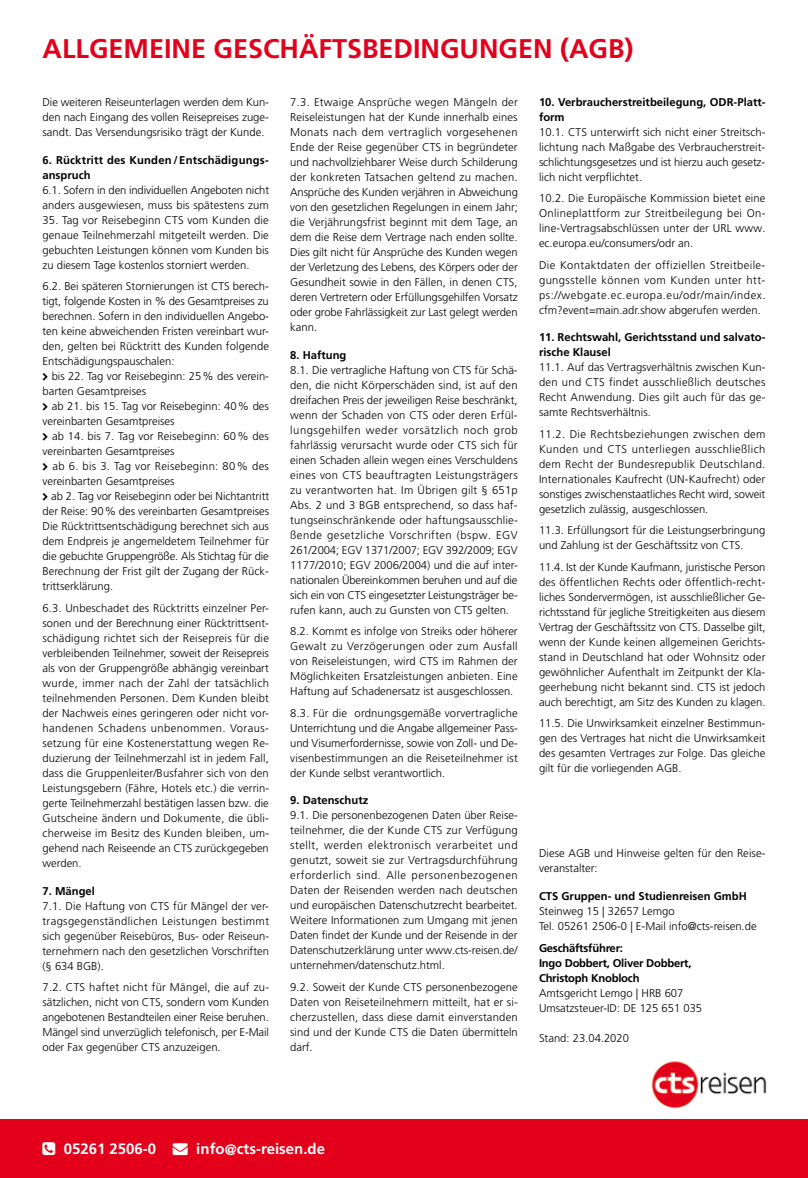
<style>
.page{position:relative;width:808px;height:1178px;background:#fff}
.page>*{position:absolute;margin:0;border:0;box-sizing:border-box;transform-origin:0 0}
.t1{font:700 27px "Frutiger LT Pro";color:#e2001a}
.t2{font:700 15px "Frutiger LT Pro";color:#fff}
.t3{font:300 11.25px/15px "Frutiger LT Pro";color:#000;text-align:justify}
.t4{font:700 11.25px/15px "Frutiger LT Pro";color:#000}
.t5{font:700 11.25px/15px "Frutiger LT Pro";letter-spacing:-.02em;color:#000}
</style>
<div class="page">
<img style="left:651px;top:1060px;width:116px;height:49px">
<div style="left:0;top:1120px;width:808px;height:58px;background:#e2001a"></div>
<h1 class="t1" style="left:43px;top:33px;width:593px">ALLGEMEINE GESCHÄFTSBEDINGUNGEN (AGB)</h1>
<p class="t3" style="left:43px;top:95px;width:228px">Die weiteren Reiseunterlagen werden dem Kun&shy;den nach Eingang des vollen Reisepreises zuge&shy;sandt. Das Versendungsrisiko trägt der Kunde.</p>
<p class="t4" style="left:43px;top:153px;width:228px">6. Rücktritt des Kunden /Entschädigungs&shy;anspruch</p>
<p class="t3" style="left:43px;top:183px;width:228px">6.1. Sofern in den individuellen Angeboten nicht anders ausgewiesen, muss bis spätestens zum</p>
<p class="t3" style="left:43px;top:213px;width:228px">35. Tag vor Reisebeginn CTS vom Kunden die genaue Teilnehmerzahl mitgeteilt werden. Die gebuchten Leistungen können vom Kunden bis zu diesem Tage kostenlos storniert werden.</p>
<p class="t3" style="left:43px;top:279px;width:228px">6.2. Bei späteren Stornierungen ist CTS berech&shy;tigt, folgende Kosten in % des Gesamtpreises zu berechnen. Sofern in den individuellen Angebo&shy;ten keine abweichenden Fristen vereinbart wur&shy;den, gelten bei Rücktritt des Kunden folgende Entschädigungspauschalen:</p>
<p class="t3" style="left:43px;top:369px;width:228px;text-indent:9px">bis 22. Tag vor Reisebeginn: 25% des verein&shy;barten Gesamtpreises</p>
<p class="t3" style="left:43px;top:399px;width:228px;text-indent:9px">ab 21. bis 15. Tag vor Reisebeginn: 40% des vereinbarten Gesamtpreises</p>
<p class="t3" style="left:43px;top:429px;width:228px;text-indent:10px">ab 14. bis 7. Tag vor Reisebeginn: 60% des vereinbarten Gesamtpreises</p>
<p class="t3" style="left:43px;top:459px;width:228px;text-indent:10px">ab 6. bis 3. Tag vor Reisebeginn: 80% des vereinbarten Gesamtpreises</p>
<p class="t3" style="left:43px;top:489px;width:228px;text-indent:9px">ab 2. Tag vor Reisebeginn oder bei Nichtantritt der Reise: 90% des vereinbarten Gesamtpreises Die Rücktrittsentschädigung berechnet sich aus dem Endpreis je angemeldetem Teilnehmer für die gebuchte Gruppengröße. Als Stichtag für die Berechnung der Frist gilt der Zugang der Rück&shy;trittserklärung.</p>
<p class="t3" style="left:43px;top:600px;width:228px">6.3. Unbeschadet des Rücktritts einzelner Per&shy;sonen und der Berechnung einer Rücktrittsent&shy;schädigung richtet sich der Reisepreis für die verbleibenden Teilnehmer, soweit der Reisepreis als von der Gruppengröße abhängig vereinbart wurde, immer nach der Zahl der tatsächlich teilnehmenden Personen. Dem Kunden bleibt der Nachweis eines geringeren oder nicht vor&shy;handenen Schadens unbenommen. Voraus&shy;setzung für eine Kostenerstattung wegen Re&shy;duzierung der Teilnehmerzahl ist in jedem Fall, dass die Gruppenleiter/Busfahrer sich von den Leistungsgebern (Fähre, Hotels etc.) die verrin&shy;gerte Teilnehmerzahl bestätigen lassen bzw. die Gutscheine ändern und Dokumente, die übli&shy;cherweise im Besitz des Kunden bleiben, um&shy;gehend nach Reiseende an CTS zurückgegeben werden.</p>
<p class="t4" style="left:43px;top:883px;width:54px">7. Mängel</p>
<p class="t3" style="left:43px;top:898px;width:228px">7.1. Die Haftung von CTS für Mängel der ver&shy;tragsgegenständlichen Leistungen bestimmt sich gegenüber Reisebüros, Bus- oder Reiseun&shy;ternehmern nach den gesetzlichen Vorschriften (§ 634 BGB).</p>
<p class="t3" style="left:43px;top:979px;width:228px">7.2. CTS haftet nicht für Mängel, die auf zu&shy;sätzlichen, nicht von CTS, sondern vom Kunden angebotenen Bestandteilen einer Reise beruhen.<br>Mängel sind unverzüglich telefonisch, per E-Mail oder Fax gegenüber CTS anzuzeigen.</p>
<p class="t3" style="left:290px;top:95px;width:229px">7.3. Etwaige Ansprüche wegen Mängeln der Reiseleistungen hat der Kunde innerhalb eines Monats nach dem vertraglich vorgesehenen Ende der Reise gegenüber CTS in begründeter und nachvollziehbarer Weise durch Schilderung der konkreten Tatsachen geltend zu machen.<br>Ansprüche des Kunden verjähren in Abweichung von den gesetzlichen Regelungen in einem Jahr; die Verjährungsfrist beginnt mit dem Tage, an dem die Reise dem Vertrage nach enden sollte.<br>Dies gilt nicht für Ansprüche des Kunden wegen der Verletzung des Lebens, des Körpers oder der Gesundheit sowie in den Fällen, in denen CTS, deren Vertretern oder Erfüllungsgehilfen Vorsatz oder grobe Fahrlässigkeit zur Last gelegt werden kann.</p>
<p class="t4" style="left:290px;top:347px;width:58px">8. Haftung</p>
<p class="t3" style="left:290px;top:362px;width:229px">8.1. Die vertragliche Haftung von CTS für Schä&shy;den, die nicht Körperschäden sind, ist auf den dreifachen Preis der jeweiligen Reise beschränkt, wenn der Schaden von CTS oder deren Erfül&shy;lungsgehilfen weder vorsätzlich noch grob fahrlässig verursacht wurde oder CTS sich für einen Schaden allein wegen eines Verschuldens eines von CTS beauftragten Leistungsträgers zu verantworten hat. Im Übrigen gilt § 651p Abs. 2 und 3 BGB entsprechend, so dass haf&shy;tungseinschränkende oder haftungsausschlie&shy;ßende gesetzliche Vorschriften (bspw. EGV 261/2004; EGV 1371/2007; EGV 392/2009; EGV 1177/2010; EGV 2006/2004) und die auf inter&shy;nationalen Übereinkommen beruhen und auf die sich ein von CTS eingesetzter Leistungsträger be&shy;rufen kann, auch zu Gunsten von CTS gelten.</p>
<p class="t3" style="left:290px;top:624px;width:229px">8.2. Kommt es infolge von Streiks oder höherer Gewalt zu Verzögerungen oder zum Ausfall von Reiseleistungen, wird CTS im Rahmen der Möglichkeiten Ersatzleistungen anbieten. Eine Haftung auf Schadenersatz ist ausgeschlossen.</p>
<p class="t3" style="left:290px;top:705px;width:229px">8.3. Für die ordnungsgemäße vorvertragliche Unterrichtung und die Angabe allgemeiner Pass&shy;und Visumerfordernisse, sowie von Zoll- und De&shy;visenbestimmungen an die Reiseteilnehmer ist der Kunde selbst verantwortlich.</p>
<p class="t4" style="left:290px;top:793px;width:80px">9. Datenschutz</p>
<p class="t3" style="left:290px;top:808px;width:229px">9.1. Die personenbezogenen Daten über Reise&shy;teilnehmer, die der Kunde CTS zur Verfügung stellt, werden elektronisch verarbeitet und genutzt, soweit sie zur Vertragsdurchführung erforderlich sind. Alle personenbezogenen Daten der Reisenden werden nach deutschen und europäischen Datenschutzrecht bearbeitet.<br>Weitere Informationen zum Umgang mit jenen Daten findet der Kunde und der Reisende in der Datenschutzerklärung unter www.cts-reisen.de/ unternehmen/datenschutz.html.</p>
<p class="t3" style="left:290px;top:979px;width:229px">9.2. Soweit der Kunde CTS personenbezogene Daten von Reiseteilnehmern mitteilt, hat er si&shy;cherzustellen, dass diese damit einverstanden sind und der Kunde CTS die Daten übermitteln darf.</p>
<p class="t4" style="left:539px;top:95px;width:228px">10. Verbraucherstreitbeilegung, ODR-Platt&shy;form</p>
<p class="t3" style="left:539px;top:125px;width:228px">10.1. CTS unterwirft sich nicht einer Streitsch&shy;lichtung nach Maßgabe des Verbraucherstreit&shy;schlichtungsgesetzes und ist hierzu auch gesetz&shy;lich nicht verpflichtet.</p>
<p class="t3" style="left:539px;top:191px;width:228px">10.2. Die Europäische Kommission bietet eine Onlineplattform zur Streitbeilegung bei On&shy;line-Vertragsabschlüssen unter der URL www. ec.europa.eu/consumers/odr an.</p>
<p class="t3" style="left:539px;top:257px;width:228px">Die Kontaktdaten der offiziellen Streitbeile&shy;gungsstelle können vom Kunden unter htt&shy;ps://webgate.ec.europa.eu/odr/main/index. cfm?event=main.adr.show abgerufen werden.</p>
<p class="t4" style="left:539px;top:330px;width:228px">11. Rechtswahl, Gerichtsstand und salvato&shy;rische Klausel</p>
<p class="t3" style="left:539px;top:360px;width:228px">11.1. Auf das Vertragsverhältnis zwischen Kun&shy;den und CTS findet ausschließlich deutsches Recht Anwendung. Dies gilt auch für das ge&shy;samte Rechtsverhältnis.</p>
<p class="t3" style="left:539px;top:426px;width:228px">11.2. Die Rechtsbeziehungen zwischen dem Kunden und CTS unterliegen ausschließlich dem Recht der Bundesrepublik Deutschland.<br>Internationales Kaufrecht (UN-Kaufrecht) oder sonstiges zwischenstaatliches Recht wird, soweit gesetzlich zulässig, ausgeschlossen.</p>
<p class="t3" style="left:539px;top:523px;width:228px">11.3. Erfüllungsort für die Leistungserbringung und Zahlung ist der Geschäftssitz von CTS.</p>
<p class="t3" style="left:539px;top:559px;width:228px">11.4. Ist der Kunde Kaufmann, juristische Person des öffentlichen Rechts oder öffentlich-recht&shy;liches Sondervermögen, ist ausschließlicher Ge&shy;richtsstand für jegliche Streitigkeiten aus diesem Vertrag der Geschäftssitz von CTS. Dasselbe gilt, wenn der Kunde keinen allgemeinen Gerichts&shy;stand in Deutschland hat oder Wohnsitz oder gewöhnlicher Aufenthalt im Zeitpunkt der Kla&shy;geerhebung nicht bekannt sind. CTS ist jedoch auch berechtigt, am Sitz des Kunden zu klagen.</p>
<p class="t3" style="left:539px;top:715px;width:228px">11.5. Die Unwirksamkeit einzelner Bestimmun&shy;gen des Vertrages hat nicht die Unwirksamkeit des gesamten Vertrages zur Folge. Das gleiche gilt für die vorliegenden AGB.</p>
<p class="t3" style="left:539px;top:846px;width:228px">Diese AGB und Hinweise gelten für den Reise&shy;veranstalter:</p>
<p class="t4" style="left:539px;top:889px;width:209px">CTS Gruppen- und Studienreisen GmbH</p>
<p class="t3" style="left:539px;top:904px;width:219px">Steinweg 15 | 32657 Lemgo<br>Tel. 05261 2506-0 | E-Mail info@cts-reisen.de</p>
<p class="t5" style="left:539px;top:940px;width:154px">Geschäftsführer:<br>Ingo Dobbert, Oliver Dobbert,<br>Christoph Knobloch</p>
<p class="t3" style="left:539px;top:985px;width:165px">Amtsgericht Lemgo | HRB 607<br>Umsatzsteuer-ID: DE 125 651 035</p>
<p class="t3" style="left:539px;top:1030px;width:92px">Stand: 23.04.2020</p>
<h2 class="t2" style="left:64px;top:1140px;width:263px">05261 2506-0 → info@cts-reisen.de</h2>
</div>
